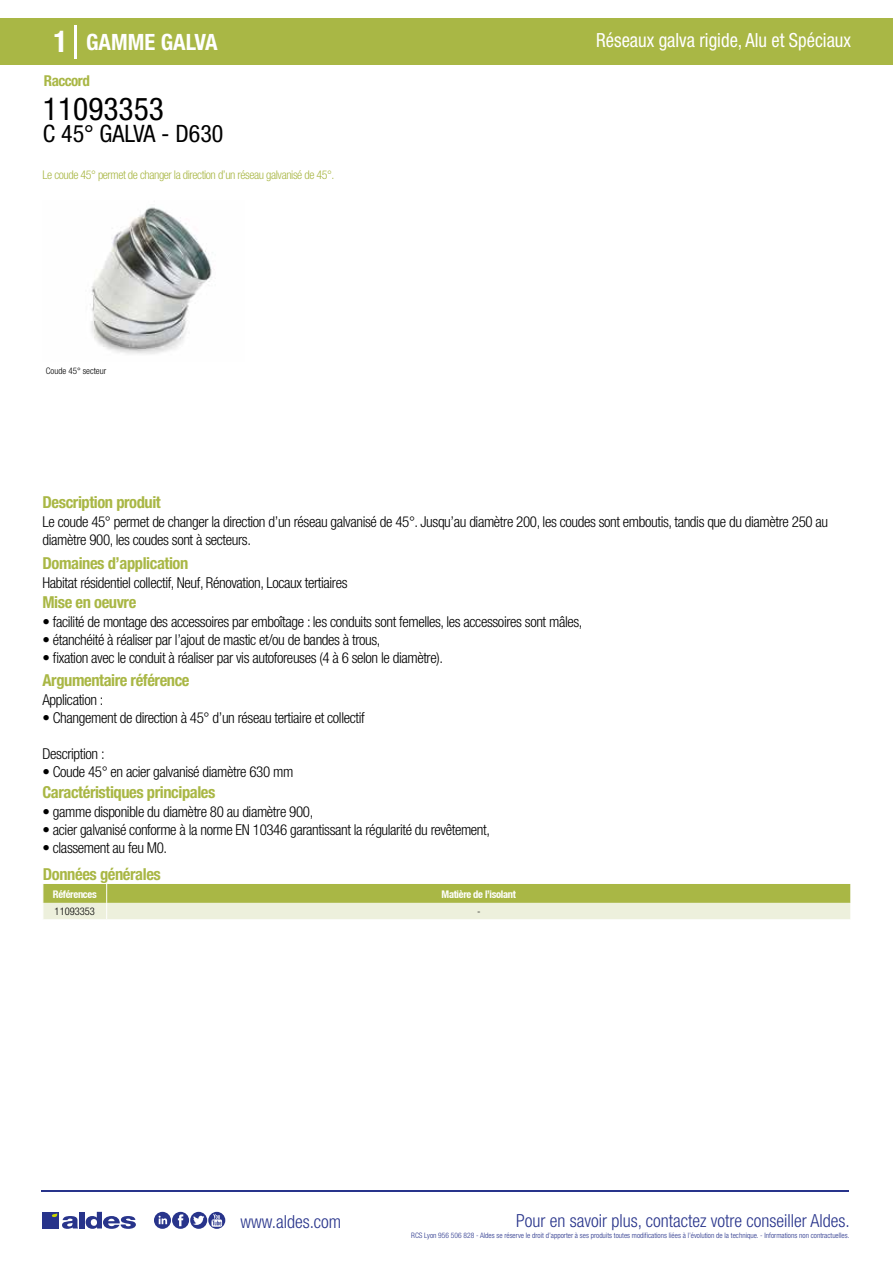
<style>
.page{position:relative;width:893px;height:1263px;background:#fff}
.page>*{position:absolute;margin:0;border:0;box-sizing:border-box;transform-origin:0 0}
.t1{font:condensed 31.5px "Helvetica Neue LT Std";color:#000}
.t2{font:condensed 24px "Helvetica Neue LT Std";color:#000}
.t3{font:700 condensed 22.5px "Helvetica Neue LT Std";color:#fff}
.t4{font:condensed 19.5px "Helvetica Neue LT Std";color:#fff;scale:.95 1}
.t5{font:300 condensed 18px "Helvetica Neue";color:#28348b}
.t6{font:700 condensed 16.5px "Helvetica Neue LT Std";letter-spacing:-.025em;color:#a9b745}
.t7{font:300 condensed 15px/18px "Helvetica Neue LT Std";letter-spacing:-.025em;color:#000}
.t8{font:700 condensed 15px "Helvetica Neue LT Std";letter-spacing:-.035em;color:#a9b745}
.t9{font:300 condensed 12px "Helvetica Neue LT Std";letter-spacing:-.035em;color:#a9b745}
.t10{font:700 condensed 10.5px "Helvetica Neue";letter-spacing:-.03em;color:#fff}
.t11{font:300 condensed 10.5px "Helvetica Neue";color:#000}
.t12{font:300 condensed 9px "Helvetica Neue";color:#000}
.t13{font:300 condensed 7.5px "Helvetica Neue";color:#28348b}
.s1{font-size:30px}
</style>
<div class="page">
<div style="left:0;top:18px;width:893px;height:46px;background:#a9b745"></div>
<hr style="left:74px;top:25px;width:2px;height:33px;background:#fff">
<svg style="left:90px;top:207px;width:123px;height:147px"></svg>
<svg style="left:43px;top:884px;width:808px;height:35px;background:#c8d18b"></svg>
<hr style="left:41px;top:1190px;width:808px;height:1px;background:#28348b">
<svg style="left:154px;top:1212px;width:71px;height:17px"></svg>
<div style="left:42px;top:1212px;width:17px;height:16px;background:#28348b"></div>
<div style="left:79px;top:1212px;width:5px;height:16px;background:#28348b"></div>
<svg style="left:86px;top:1212px;width:50px;height:17px"></svg>
<svg style="left:52px;top:1213px;width:26px;height:16px"></svg>
<h3 class="t3" style="left:54px;top:28px;width:166px"><span class="s1">1</span> GAMME GALVA</h3>
<h3 class="t4" style="left:596px;top:29px;width:270px">Réseaux galva rigide, Alu et Spéciaux</h3>
<p class="t8" style="left:44px;top:71px;width:47px">Raccord</p>
<h1 class="t1" style="left:43px;top:91px;width:122px">11093353</h1>
<h2 class="t2" style="left:43px;top:120px;width:182px">C 45° GALVA - D630</h2>
<p class="t9" style="left:43px;top:167px;width:293px">Le coude 45° permet de changer la direction d’un réseau galvanisé de 45°.</p>
<p class="t12" style="left:46px;top:365px;width:62px">Coude 45° secteur</p>
<p class="t12" style="left:83px;top:365px;width:27px">embo ti</p>
<p class="t6" style="left:43px;top:492px;width:120px">Description produit</p>
<p class="t7" style="left:43px;top:513px;width:787px">Le coude 45° permet de changer la direction d’un réseau galvanisé de 45°. Jusqu’au diamètre 200, les coudes sont emboutis, tandis que du diamètre 250 au diamètre 900, les coudes sont à secteurs.</p>
<p class="t7" style="left:43px;top:573px;width:307px">Habitat résidentiel collectif, Neuf, Rénovation, Locaux tertiaires</p>
<p class="t7" style="left:43px;top:613px;width:541px">• facilité de montage des accessoires par emboîtage : les conduits sont femelles, les accessoires sont mâles,</p>
<p class="t7" style="left:43px;top:631px;width:340px">• étanchéité à réaliser par l’ajout de mastic et/ou de bandes à trous,</p>
<p class="t7" style="left:43px;top:649px;width:402px">• fixation avec le conduit à réaliser par vis autoforeuses (4 à 6 selon le diamètre).</p>
<p class="t6" style="left:43px;top:553px;width:147px">Domaines d’application</p>
<p class="t6" style="left:43px;top:592px;width:95px">Mise en oeuvre</p>
<p class="t6" style="left:43px;top:670px;width:149px">Argumentaire référence</p>
<p class="t7" style="left:43px;top:691px;width:62px">Application :</p>
<p class="t7" style="left:43px;top:709px;width:324px">• Changement de direction à 45° d’un réseau tertiaire et collectif</p>
<p class="t7" style="left:43px;top:745px;width:64px">Description :</p>
<p class="t7" style="left:43px;top:763px;width:252px">• Coude 45° en acier galvanisé diamètre 630 mm</p>
<p class="t6" style="left:43px;top:782px;width:174px">Caractéristiques principales</p>
<p class="t7" style="left:43px;top:802px;width:272px">• gamme disponible du diamètre 80 au diamètre 900,</p>
<p class="t7" style="left:43px;top:820px;width:449px">• acier galvanisé conforme à la norme EN 10346 garantissant la régularité du revêtement,</p>
<p class="t7" style="left:43px;top:838px;width:126px">• classement au feu M0.</p>
<p class="t6" style="left:43px;top:864px;width:119px">Données générales</p>
<p class="t10" style="left:53px;top:888px;width:45px">Références</p>
<p class="t10" style="left:442px;top:888px;width:76px">Matière de l’isolant</p>
<p class="t11" style="left:55px;top:905px;width:42px">11093353</p>
<p class="t11" style="left:477px;top:905px;width:5px">-</p>
<p class="t5" style="left:240px;top:1211px;width:102px">www.aldes.com</p>
<p class="t5" style="left:516px;top:1211px;width:335px">Pour en savoir plus, contactez votre conseiller Aldes.</p>
<p class="t13" style="left:411px;top:1230px;width:440px">RCS Lyon 956 506 828 - Aldes se réserve le droit d’apporter à ses produits toutes modifications liées à l’évolution de la technique. - Informations non contractuelles.</p>
</div>
